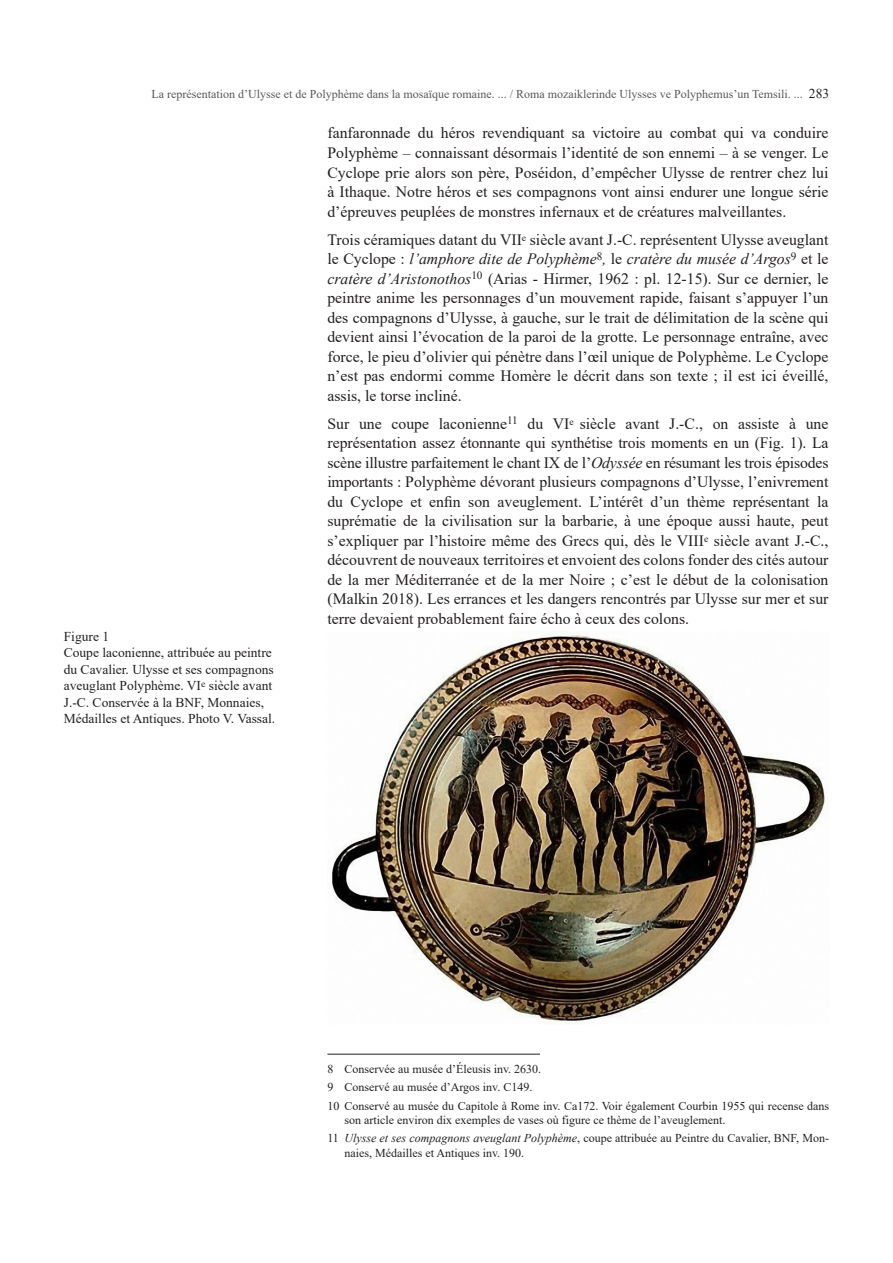
<style>
.page{position:relative;width:893px;height:1263px;background:#fff}
.page>*{position:absolute;margin:0;border:0;box-sizing:border-box;transform-origin:0 0}
.JMR_Metin{font:15.75px/19.5px "Times New Roman";color:#231f20;text-align:justify}
.JMR_Resimaltı{font:13.5px/16.5px "Times New Roman";color:#231f20}
.JMR_Dipnot_2{font:12px/14.2px "Times New Roman";color:#231f20}
.JMR_Sayfa_Üst_Başlık{font:12px "Times New Roman";color:#57585a}
.s1{font-size:13.5px;color:#231f20}
.s2{font-style:italic}
</style>
<div class="page">
<hr style="left:327px;top:1054px;width:213px;height:1px;background:#231f20">
<img style="left:332px;top:631px;width:493px;height:393px">
<p class="JMR_Sayfa_Üst_Başlık" style="left:151px;top:85px;width:679px">La représentation d’Ulysse et de Polyphème dans la mosaïque romaine. ... / Roma mozaiklerinde Ulysses ve Polyphemus’un Temsili. ... <span class="s1">283</span></p>
<p class="JMR_Metin" style="left:327px;top:123px;width:503px">fanfaronnade du héros revendiquant sa victoire au combat qui va conduire Polyphème – connaissant désormais l’identité de son ennemi – à se venger. Le Cyclope prie alors son père, Poséidon, d’empêcher Ulysse de rentrer chez lui à Ithaque. Notre héros et ses compagnons vont ainsi endurer une longue série d’épreuves peuplées de monstres infernaux et de créatures malveillantes.</p>
<p class="JMR_Metin" style="left:327px;top:229px;width:503px">Trois céramiques datant du VII<sup>e</sup> siècle avant J.-C. représentent Ulysse aveuglant le Cyclope : <span class="s2">l’amphore dite de Polyphème</span><sup>8</sup><span class="s2">,</span> le <span class="s2">cratère du musée d’Argos</span><sup>9</sup> et le <span class="s2">cratère d’Aristonothos</span><sup>10</sup> (Arias - Hirmer, 1962 : pl. 12-15). Sur ce dernier, le peintre anime les personnages d’un mouvement rapide, faisant s’appuyer l’un des compagnons d’Ulysse, à gauche, sur le trait de délimitation de la scène qui devient ainsi l’évocation de la paroi de la grotte. Le personnage entraîne, avec force, le pieu d’olivier qui pénètre dans l’œil unique de Polyphème. Le Cyclope n’est pas endormi comme Homère le décrit dans son texte ; il est ici éveillé, assis, le torse incliné.</p>
<p class="JMR_Metin" style="left:327px;top:413px;width:503px">Sur une coupe laconienne<sup>11</sup> du VI<sup>e</sup> siècle avant J.-C., on assiste à une représentation assez étonnante qui synthétise trois moments en un (Fig. 1). La scène illustre parfaitement le chant IX de l’<span class="s2">Odyssée</span> en résumant les trois épisodes importants : Polyphème dévorant plusieurs compagnons d’Ulysse, l’enivrement du Cyclope et enfin son aveuglement. L’intérêt d’un thème représentant la suprématie de la civilisation sur la barbarie, à une époque aussi haute, peut s’expliquer par l’histoire même des Grecs qui, dès le VIII<sup>e</sup> siècle avant J.-C., découvrent de nouveaux territoires et envoient des colons fonder des cités autour de la mer Méditerranée et de la mer Noire ; c’est le début de la colonisation (Malkin 2018). Les errances et les dangers rencontrés par Ulysse sur mer et sur terre devaient probablement faire écho à ceux des colons.</p>
<p class="JMR_Resimaltı" style="left:64px;top:628px;width:47px">Figure 1</p>
<p class="JMR_Resimaltı" style="left:64px;top:644px;width:213px">Coupe laconienne, attribuée au peintre du Cavalier. Ulysse et ses compagnons aveuglant Polyphème. VI<sup>e</sup> siècle avant J.-C. Conservée à la BNF, Monnaies, Médailles et Antiques. Photo V. Vassal.</p>
<p class="JMR_Dipnot_2" style="left:327px;top:1061px;width:215px">8 Conservée au musée d’Éleusis inv. 2630.</p>
<p class="JMR_Dipnot_2" style="left:327px;top:1080px;width:206px">9 Conservé au musée d’Argos inv. C149.</p>
<p class="JMR_Dipnot_2" style="left:344px;top:1098px;width:486px;text-indent:-17px">10 Conservé au musée du Capitole à Rome inv. Ca172. Voir également Courbin 1955 qui recense dans son article environ dix exemples de vases où figure ce thème de l’aveuglement.</p>
<p class="JMR_Dipnot_2" style="left:344px;top:1131px;width:486px;text-indent:-17px">11 <span class="s2">Ulysse et ses compagnons aveuglant Polyphème</span>, coupe attribuée au Peintre du Cavalier, BNF, Mon&shy;naies, Médailles et Antiques inv. 190.</p>
</div>
